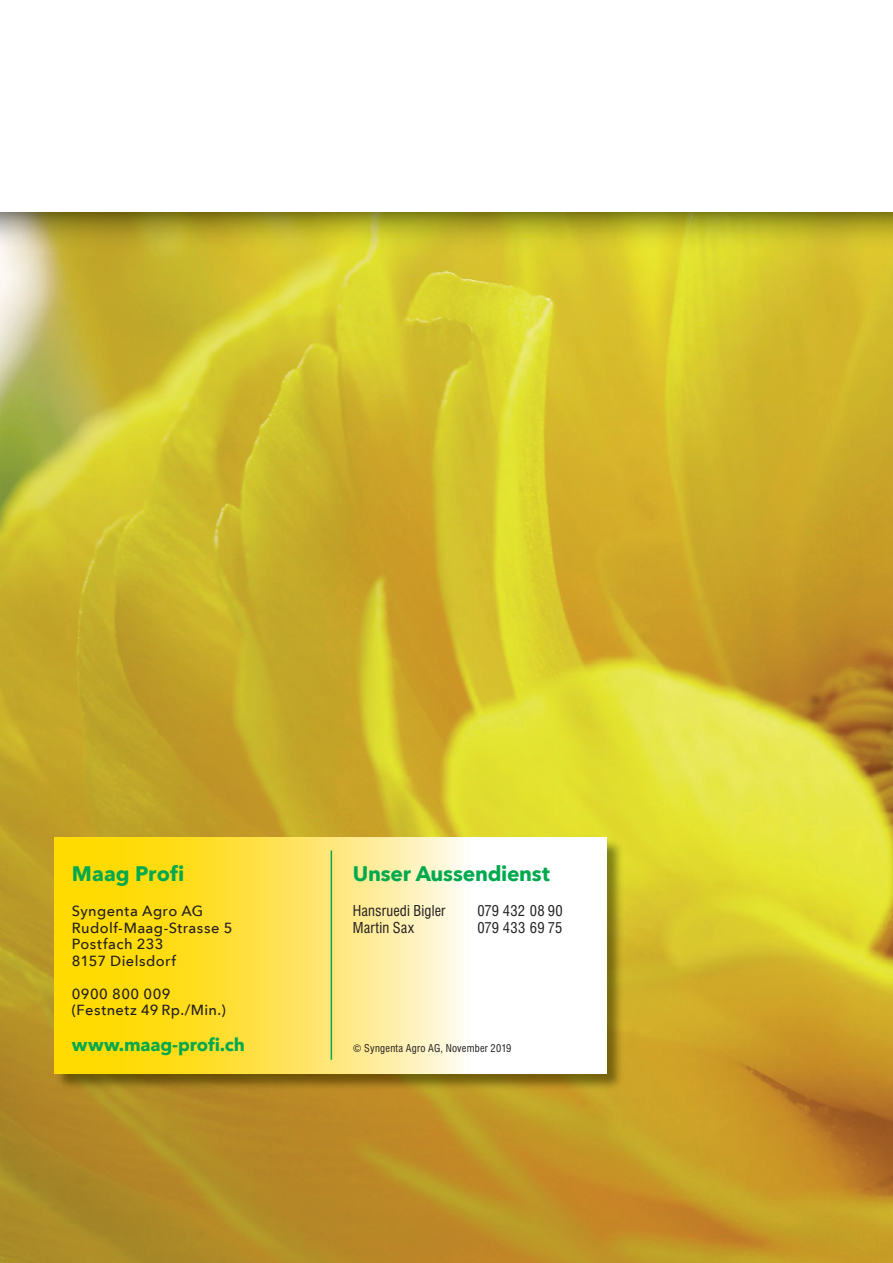
<style>
.page{position:relative;width:893px;height:1263px;background:#fff}
.page>*{position:absolute;margin:0;border:0;box-sizing:border-box;transform-origin:0 0}
.t1{font:700 21px "Avenir Next";letter-spacing:-.01em;color:#00a94e}
.t2{font:700 18px "Avenir Next";letter-spacing:-.01em;color:#00a94e}
.t3{font:500 14.7px/16.5px "Avenir Next";letter-spacing:.03em;color:#231f20}
.t4{font:condensed 14.7px "Swiss 721 BT";letter-spacing:.01em;color:#231f20}
.t5{font:condensed 10.5px "Swiss 721 BT";letter-spacing:.02em;color:#231f20}
</style>
<div class="page">
<img style="left:0;top:213px;width:893px;height:1050px">
<img style="left:55px;top:838px;width:569px;height:253px">
<svg style="left:54px;top:838px;width:553px;height:236px"></svg>
<hr style="left:331px;top:850px;width:1px;height:210px;background:#00a94e">
<h1 class="t1" style="left:72px;top:856px;width:114px">Maag Profi</h1>
<h1 class="t1" style="left:353px;top:855px;width:199px">Unser Aussendienst</h1>
<p class="t3" style="left:72px;top:902px;width:162px">Syngenta Agro AG<br>Rudolf-Maag-Strasse 5<br>Postfach 233<br>8157 Dielsdorf</p>
<p class="t3" style="left:72px;top:985px;width:155px">0900 800 009 (Festnetz 49 Rp./Min.)</p>
<p class="t2" style="left:72px;top:1029px;width:174px">www.maag-profi.ch</p>
<p class="t4" style="left:353px;top:902px;width:94px">Hansruedi Bigler</p>
<p class="t4" style="left:477px;top:902px;width:87px">079 432 08 90</p>
<p class="t4" style="left:353px;top:918px;width:63px">Martin Sax</p>
<p class="t4" style="left:477px;top:918px;width:86px">079 433 69 75</p>
<p class="t5" style="left:353px;top:1042px;width:160px">© Syngenta Agro AG, November 2019</p>
</div>
